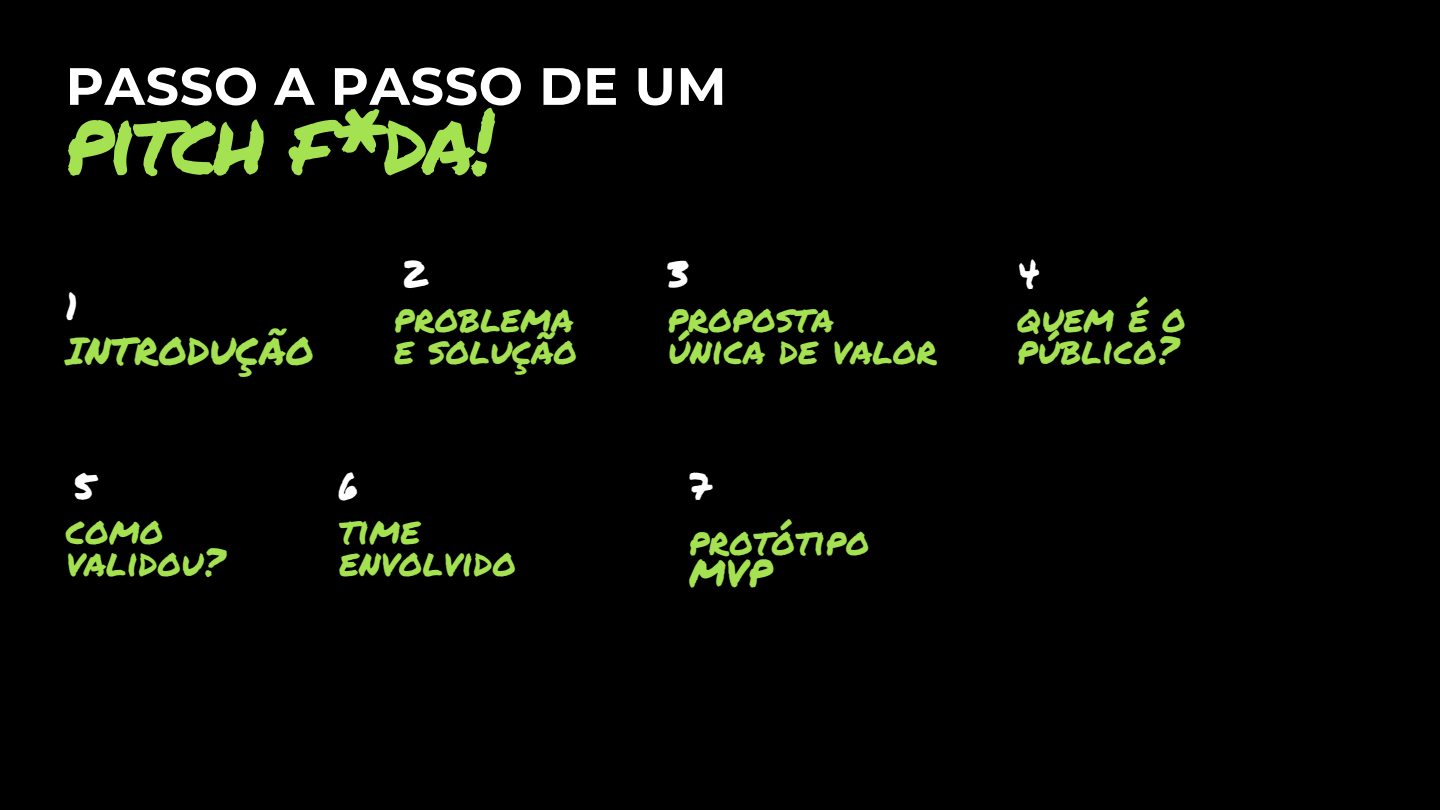
<style>
.page{position:relative;width:1440px;height:810px;background:#000}
.page>*{position:absolute;margin:0;border:0;box-sizing:border-box;transform-origin:0 0}
.t1{font:89.5px "Permanent Marker";letter-spacing:-.045em;color:#a5e251}
.t2{font:700 52.4px "Montserrat";letter-spacing:.015em;color:#fff}
.t3{font:38px/32.2px "Permanent Marker";color:#a5e251}
.t4{font:38px "Permanent Marker";color:#fefefe}
</style>
<div class="page">
<h1 class="t2" style="left:66px;top:54px;width:662px">PASSO A PASSO DE UM</h1>
<h2 class="t1" style="left:66px;top:75px;width:430px">pitch f*da!</h2>
<p class="t4" style="left:66px;top:278px;width:14px">1</p>
<p class="t3" style="left:66px;top:334px;width:250px">INTRODUÇÃO</p>
<p class="t4" style="left:402px;top:246px;width:26px">2</p>
<p class="t4" style="left:668px;top:246px;width:23px">3</p>
<p class="t4" style="left:1018px;top:246px;width:24px">4</p>
<h3 class="t3" style="left:394px;top:301px;width:181px">problema</h3>
<p class="t3" style="left:394px;top:333px;width:185px">e solução</p>
<p class="t3" style="left:668px;top:301px;width:168px">proposta</p>
<p class="t3" style="left:668px;top:333px;width:271px">única de valor</p>
<p class="t3" style="left:1018px;top:301px;width:170px">quem é o</p>
<p class="t3" style="left:1018px;top:333px;width:162px">público?</p>
<p class="t4" style="left:73px;top:458px;width:24px">5</p>
<p class="t4" style="left:339px;top:458px;width:20px">6</p>
<p class="t4" style="left:689px;top:458px;width:23px">7</p>
<p class="t3" style="left:66px;top:513px;width:100px">como</p>
<p class="t3" style="left:66px;top:545px;width:160px">validou?</p>
<p class="t3" style="left:339px;top:513px;width:83px">time</p>
<p class="t3" style="left:339px;top:545px;width:179px">envolvido</p>
<p class="t3" style="left:689px;top:524px;width:182px">protótipo<br>MVP</p>
</div>
